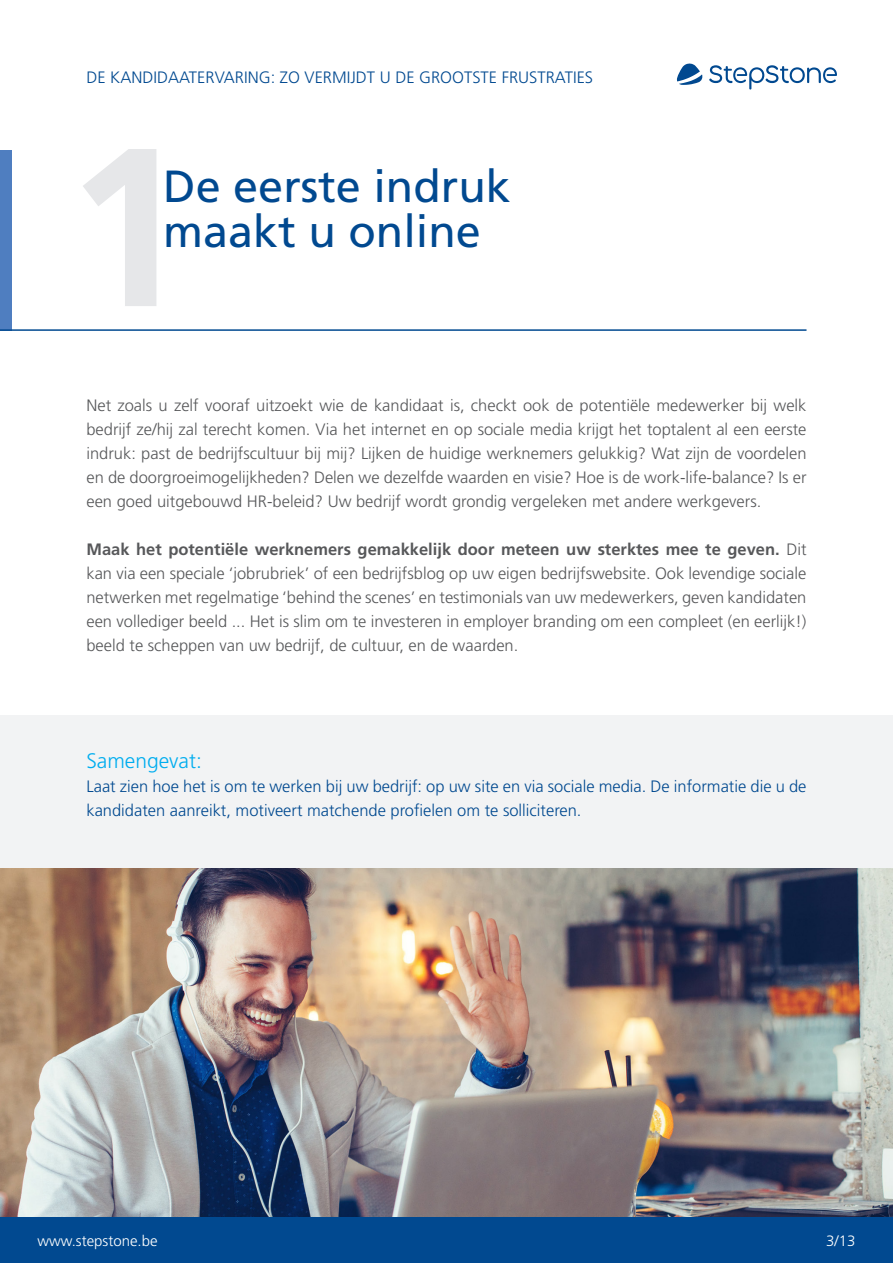
<style>
.page{position:relative;width:893px;height:1263px;background:#fff}
.page>*{position:absolute;margin:0;border:0;box-sizing:border-box;transform-origin:0 0}
.t1{font:700 225px "Frutiger LT Std";color:#e6e7e9}
.t2{font:45px/45px "Frutiger LT Std";color:#014990}
.t3{font:300 21px "Frutiger LT Std";color:#00adef}
.t4{font:300 16.5px/24px "Frutiger LT Std";color:#57585a;text-align:justify}
.t5{font:300 16.5px/24px "Frutiger LT Std";color:#014990}
.t6{font:300 15px "Frutiger LT Std";color:#fff}
.s1{font-weight:700}
</style>
<div class="page">
<div style="left:0;top:1216px;width:893px;height:47px;background:#014990"></div>
<svg style="left:677px;top:63px;width:26px;height:22px"></svg>
<svg style="left:709px;top:65px;width:128px;height:25px"></svg>
<div style="left:0;top:715px;width:893px;height:153px;background:#f2f3f4"></div>
<div style="left:0;top:151px;width:12px;height:180px;background:#4f7ec0"></div>
<hr style="left:0;top:329px;width:806px;height:2px;background:#014990">
<img style="left:0;top:868px;width:893px;height:348px">
<p class="t5" style="left:86px;top:66px;width:508px">DE KANDIDAATERVARING: ZO VERMIJDT U DE GROOTSTE FRUSTRATIES</p>
<p class="t1" style="left:65px;top:96px;width:127px">1</p>
<p class="t2" style="left:163px;top:164px;width:349px">De eerste indruk maakt u online</p>
<p class="t4" style="left:86px;top:393px;width:722px">Net zoals u zelf vooraf uitzoekt wie de kandidaat is, checkt ook de potentiële medewerker bij welk bedrijf ze/hij zal terecht komen. Via het internet en op sociale media krijgt het toptalent al een eerste indruk: past de bedrijfscultuur bij mij? Lijken de huidige werknemers gelukkig? Wat zijn de voordelen en de doorgroeimogelijkheden? Delen we dezelfde waarden en visie? Hoe is de work-life-balance? Is er een goed uitgebouwd HR-beleid? Uw bedrijf wordt grondig vergeleken met andere werkgevers.</p>
<p class="t4" style="left:86px;top:537px;width:721px"><span class="s1">Maak het potentiële werknemers gemakkelijk door meteen uw sterktes mee te geven.</span> Dit kan via een speciale ‘jobrubriek’ of een bedrijfsblog op uw eigen bedrijfswebsite. Ook levendige sociale netwerken met regelmatige ‘behind the scenes’ en testimonials van uw medewerkers, geven kandidaten een vollediger beeld ... Het is slim om te investeren in employer branding om een compleet (en eerlijk!) beeld te scheppen van uw bedrijf, de cultuur, en de waarden.</p>
<p class="t3" style="left:86px;top:749px;width:117px">Samengevat:</p>
<p class="t5" style="left:86px;top:775px;width:721px">Laat zien hoe het is om te werken bij uw bedrijf: op uw site en via sociale media. De informatie die u de kandidaten aanreikt, motiveert matchende profielen om te solliciteren.</p>
<p class="t6" style="left:38px;top:1232px;width:122px">www.stepstone.be</p>
<p class="t6" style="left:826px;top:1232px;width:31px">3/13</p>
</div>
